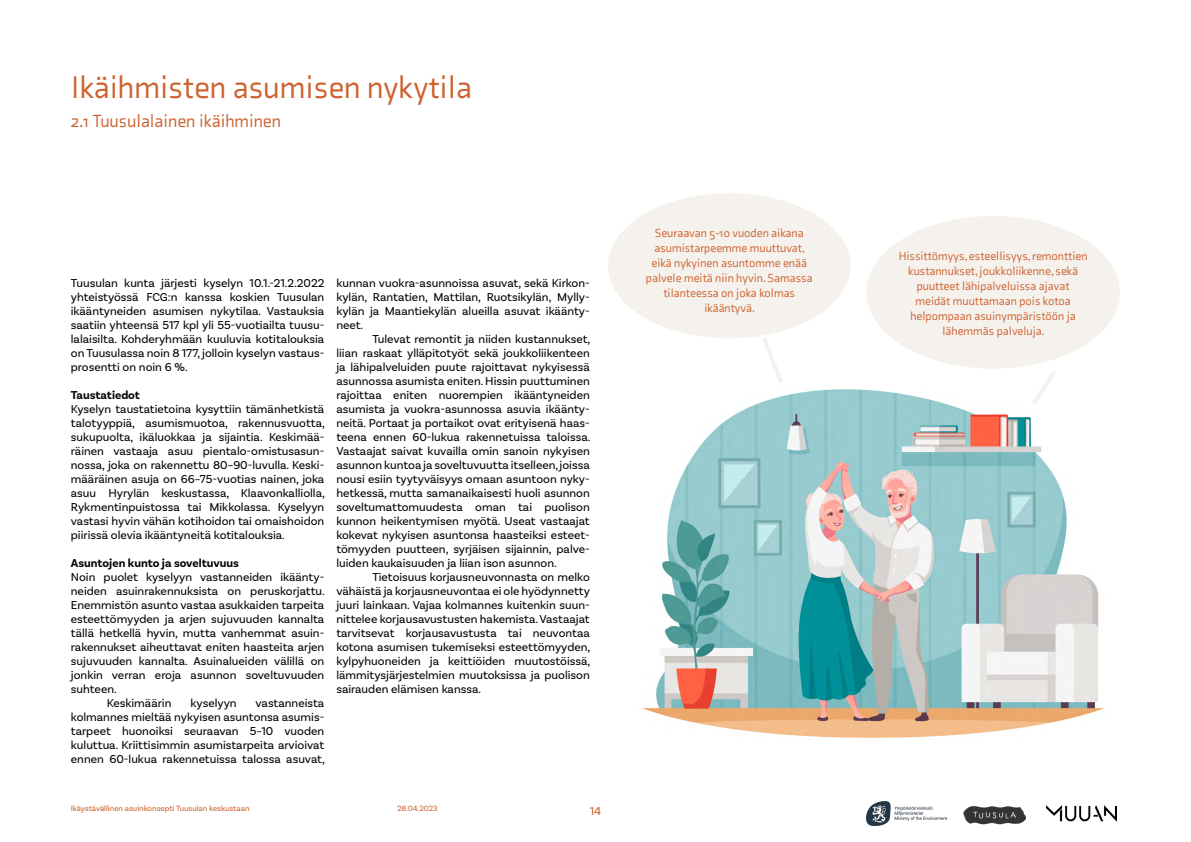
<style>
.page{position:relative;width:1191px;height:842px;background:#fff}
.page>*{position:absolute;margin:0;border:0;box-sizing:border-box;transform-origin:0 0}
.t1{font:32px "Axia";color:#cd622e}
.t2{font:18px "Axia";color:#cd622e}
.t3{font:12px/14px "Basic Sans";color:#000;text-align:justify}
.t4{font:12px/15px "Axia";color:#cd622e;text-align:center}
.t5{font:700 12px "Basic Sans";color:#000}
.t6{font:12px "Basic Sans";color:#cd622e}
.t7{font:8px "Basic Sans";color:#cd622e}
</style>
<div class="page">
<img style="left:1046px;top:806px;width:70px;height:16px">
<img style="left:963px;top:806px;width:62px;height:19px">
<img style="left:866px;top:802px;width:80px;height:24px">
<img style="left:642px;top:389px;width:463px;height:349px">
<div style="left:608px;top:193px;width:242px;height:145px;background:#f5f1ed;border-radius:50%"></div>
<div style="left:866px;top:216px;width:254px;height:153px;background:#f5f1ed;border-radius:50%"></div>
<svg style="left:761px;top:333px;width:21px;height:50px"></svg>
<svg style="left:1028px;top:371px;width:32px;height:38px"></svg>
<h1 class="t1" style="left:71px;top:68px;width:403px">Ikäihmisten asumisen nykytila</h1>
<h2 class="t2" style="left:71px;top:110px;width:212px">2.1 Tuusulalainen ikäihminen</h2>
<p class="t3" style="left:71px;top:276px;width:255px">Tuusulan kunta järjesti kyselyn 10.1.-21.2.2022 yhteistyössä FCG:n kanssa koskien Tuusulan ikääntyneiden asumisen nykytilaa. Vastauksia saatiin yhteensä 517 kpl yli 55-vuotiailta tuusu&shy;lalaisilta. Kohderyhmään kuuluvia kotitalouksia on Tuusulassa noin 8 177, jolloin kyselyn vastaus&shy;prosentti on noin 6 %.</p>
<p class="t5" style="left:71px;top:388px;width:71px">Taustatiedot</p>
<p class="t3" style="left:71px;top:402px;width:255px">Kyselyn taustatietoina kysyttiin tämänhetkistä talotyyppiä, asumismuotoa, rakennusvuotta, sukupuolta, ikäluokkaa ja sijaintia. Keskimää&shy;räinen vastaaja asuu pientalo-omistusasun&shy;nossa, joka on rakennettu 80–90-luvulla. Keski&shy;määräinen asuja on 66–75-vuotias nainen, joka asuu Hyrylän keskustassa, Klaavonkalliolla, Rykmentinpuistossa tai Mikkolassa. Kyselyyn vastasi hyvin vähän kotihoidon tai omaishoidon piirissä olevia ikääntyneitä kotitalouksia.</p>
<p class="t5" style="left:71px;top:556px;width:170px">Asuntojen kunto ja soveltuvuus</p>
<p class="t3" style="left:71px;top:570px;width:255px">Noin puolet kyselyyn vastanneiden ikäänty-</p>
<p class="t3" style="left:71px;top:584px;width:255px">neiden asuinrakennuksista on peruskorjattu.</p>
<p class="t3" style="left:71px;top:598px;width:255px">Enemmistön asunto vastaa asukkaiden tarpeita</p>
<p class="t3" style="left:71px;top:612px;width:255px">esteettömyyden ja arjen sujuvuuden kannalta</p>
<p class="t3" style="left:71px;top:626px;width:255px">tällä hetkellä hyvin, mutta vanhemmat asuin-</p>
<p class="t3" style="left:71px;top:640px;width:255px">rakennukset aiheuttavat eniten haasteita arjen</p>
<p class="t3" style="left:71px;top:654px;width:255px">sujuvuuden kannalta. Asuinalueiden välillä on</p>
<p class="t3" style="left:71px;top:668px;width:255px">jonkin verran eroja asunnon soveltuvuuden</p>
<p class="t3" style="left:71px;top:682px;width:47px">suhteen.</p>
<p class="t3" style="left:107px;top:696px;width:66px">Keskimäärin</p>
<p class="t3" style="left:190px;top:696px;width:48px">kyselyyn</p>
<p class="t3" style="left:71px;top:696px;width:255px;text-indent:185px">vastanneista kolmannes mieltää nykyisen asuntonsa asumis&shy;tarpeet huonoiksi seuraavan 5–10 vuoden kuluttua. Kriittisimmin asumistarpeita arvioivat ennen 60-lukua rakennetuissa talossa asuvat,</p>
<p class="t3" style="left:336px;top:276px;width:255px">kunnan vuokra-asunnoissa asuvat, sekä Kirkon&shy;kylän, Rantatien, Mattilan, Ruotsikylän, Mylly&shy;kylän ja Maantiekylän alueilla asuvat ikäänty&shy;neet.</p>
<p class="t3" style="left:336px;top:332px;width:255px;text-indent:36px">Tulevat remontit ja niiden kustannukset, liian raskaat ylläpitotyöt sekä joukkoliikenteen ja lähipalveluiden puute rajoittavat nykyisessä asunnossa asumista eniten. Hissin puuttuminen rajoittaa eniten nuorempien ikääntyneiden asumista ja vuokra-asunnossa asuvia ikäänty&shy;neitä. Portaat ja portaikot ovat erityisenä haas&shy;teena ennen 60-lukua rakennetuissa taloissa.<br>Vastaajat saivat kuvailla omin sanoin nykyisen asunnon kuntoa ja soveltuvuutta itselleen, joissa nousi esiin tyytyväisyys omaan asuntoon nyky&shy;hetkessä, mutta samanaikaisesti huoli asunnon soveltumattomuudesta oman tai puolison kunnon heikentymisen myötä. Useat vastaajat kokevat nykyisen asuntonsa haasteiksi esteet&shy;tömyyden puutteen, syrjäisen sijainnin, palve&shy;luiden kaukaisuuden ja liian ison asunnon.</p>
<p class="t3" style="left:336px;top:570px;width:255px;text-indent:36px">Tietoisuus korjausneuvonnasta on melko vähäistä ja korjausneuvontaa ei ole hyödynnetty juuri lainkaan. Vajaa kolmannes kuitenkin suun&shy;nittelee korjausavustusten hakemista. Vastaajat tarvitsevat korjausavustusta tai neuvontaa kotona asumisen tukemiseksi esteettömyyden, kylpyhuoneiden ja keittiöiden muutostöissä, lämmitysjärjestelmien muutoksissa ja puolison sairauden elämisen kanssa.</p>
<p class="t7" style="left:71px;top:804px;width:180px">Ikäystävällinen asuinkonsepti Tuusulan keskustaan</p>
<p class="t7" style="left:397px;top:804px;width:42px">28.04.2023</p>
<p class="t6" style="left:590px;top:803px;width:13px">14</p>
<p class="t4" style="left:646px;top:226px;width:168px">Seuraavan 5-10 vuoden aikana asumistarpeemme muuttuvat, eikä nykyinen asuntomme enää palvele meitä niin hyvin. Samassa tilanteessa on joka kolmas ikääntyvä.</p>
<p class="t4" style="left:898px;top:248px;width:190px">Hissittömyys, esteellisyys, remonttien kustannukset, joukkoliikenne, sekä puutteet lähipalveluissa ajavat meidät muuttamaan pois kotoa helpompaan asuinympäristöön ja lähemmäs palveluja.</p>
</div>
